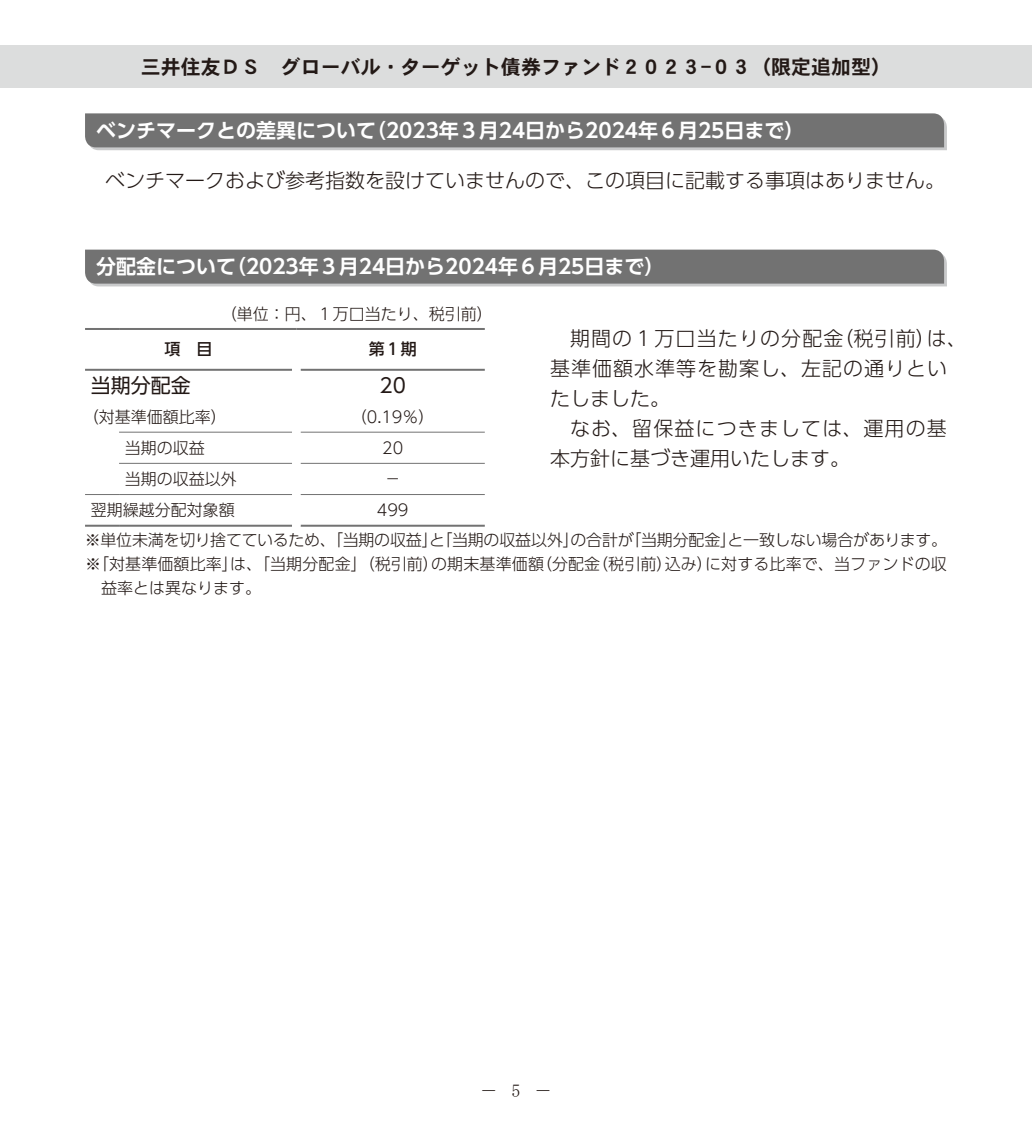
<style>
.page{position:relative;width:1032px;height:1134px;background:#fff}
.page>*{position:absolute;margin:0;border:0;box-sizing:border-box;transform-origin:0 0}
.t1{font:700 20px "UD Shin Go Pro De";color:#fff}
.t2{font:300 20px/30px "UD Shin Go Pro";letter-spacing:.05em;color:#231916}
.t3{font:300 20px "UD Shin Go Pro";color:#231916}
.t4{font:20px "DFHS Gothic W7 WIN RKSJ H";color:#231916}
.t5{font:300 20px/30px "UD Shin Go Pro";letter-spacing:.03em;color:#231916}
.t6{font:20px "UD Shin Go Pro";color:#231916}
.t7{font:18px "MS Mincho";color:#231916}
.t8{font:300 16px "UD Shin Go Pro";color:#231916}
.t9{font:500 16px "UD Shin Go Pro";color:#231916}
</style>
<div class="page">
<div style="left:0;top:45px;width:1032px;height:43px;background:#dcdddd"></div>
<svg style="left:85px;top:113px;width:862px;height:37px;background:#7a7a7a"></svg>
<svg style="left:85px;top:250px;width:862px;height:36px;background:#787878"></svg>
<hr style="left:85px;top:369px;width:34px;height:2px;background:#727272">
<hr style="left:119px;top:369px;width:173px;height:2px;background:#727272">
<hr style="left:300px;top:369px;width:185px;height:2px;background:#727272">
<hr style="left:85px;top:525px;width:34px;height:2px;background:#727272">
<hr style="left:119px;top:525px;width:173px;height:2px;background:#727272">
<hr style="left:300px;top:525px;width:185px;height:2px;background:#727272">
<hr style="left:119px;top:432px;width:173px;height:1px;background:#727272">
<hr style="left:300px;top:432px;width:185px;height:1px;background:#727272">
<hr style="left:119px;top:463px;width:173px;height:1px;background:#727272">
<hr style="left:300px;top:463px;width:185px;height:1px;background:#727272">
<hr style="left:85px;top:494px;width:34px;height:1px;background:#727272">
<hr style="left:119px;top:494px;width:173px;height:1px;background:#727272">
<hr style="left:300px;top:494px;width:185px;height:1px;background:#727272">
<hr style="left:85px;top:328px;width:34px;height:2px;background:#727272">
<hr style="left:119px;top:328px;width:177px;height:2px;background:#727272">
<hr style="left:296px;top:328px;width:189px;height:2px;background:#727272">
<p class="t4" style="left:141px;top:57px;width:751px">三井住友ＤＳ　グローバル・ターゲット債券ファンド２０２３-０３（限定追加型）</p>
<p class="t1" style="left:96px;top:114px;width:710px">ベンチマークとの差異について（2023年３月24日から2024年６月25日まで）</p>
<p class="t3" style="left:105px;top:164px;width:841px">ベンチマークおよび参考指数を設けていませんので、この項目に記載する事項はありません。</p>
<p class="t1" style="left:96px;top:250px;width:570px">分配金について（2023年３月24日から2024年６月25日まで）</p>
<p class="t8" style="left:221px;top:301px;width:274px">（単位：円、１万口当たり、税引前）</p>
<p class="t9" style="left:165px;top:336px;width:49px">項　目</p>
<p class="t9" style="left:369px;top:336px;width:49px">第１期</p>
<p class="t6" style="left:91px;top:370px;width:101px">当期分配金</p>
<p class="t6" style="left:379px;top:370px;width:28px">20</p>
<p class="t8" style="left:83px;top:403px;width:145px">（対基準価額比率）</p>
<p class="t8" style="left:351px;top:403px;width:85px">（0.19％）</p>
<p class="t8" style="left:125px;top:435px;width:81px">当期の収益</p>
<p class="t8" style="left:382px;top:435px;width:23px">20</p>
<p class="t8" style="left:125px;top:466px;width:113px">当期の収益以外</p>
<p class="t8" style="left:385px;top:466px;width:17px">－</p>
<p class="t8" style="left:91px;top:497px;width:145px">翌期繰越分配対象額</p>
<p class="t8" style="left:377px;top:497px;width:33px">499</p>
<p class="t2" style="left:550px;top:322px;width:418px;text-indent:20px">期間の１万口当たりの分配金（税引前）は、基準価額水準等を勘案し、左記の通りといたしました。</p>
<p class="t5" style="left:550px;top:412px;width:398px;text-indent:20px">なお、留保益につきましては、運用の基本方針に基づき運用いたします。</p>
<p class="t8" style="left:85px;top:527px;width:864px">※単位未満を切り捨てているため、「当期の収益」と「当期の収益以外」の合計が「当期分配金」と一致しない場合があります。</p>
<p class="t8" style="left:85px;top:551px;width:863px">※「対基準価額比率」は、「当期分配金」（税引前）の期末基準価額（分配金（税引前）込み）に対する比率で、当ファンドの収</p>
<p class="t8" style="left:101px;top:575px;width:161px">益率とは異なります。</p>
<p class="t7" style="left:511px;top:1081px;width:11px">5</p>
<p class="t7" style="left:480px;top:1081px;width:74px">－　　－</p>
</div>
